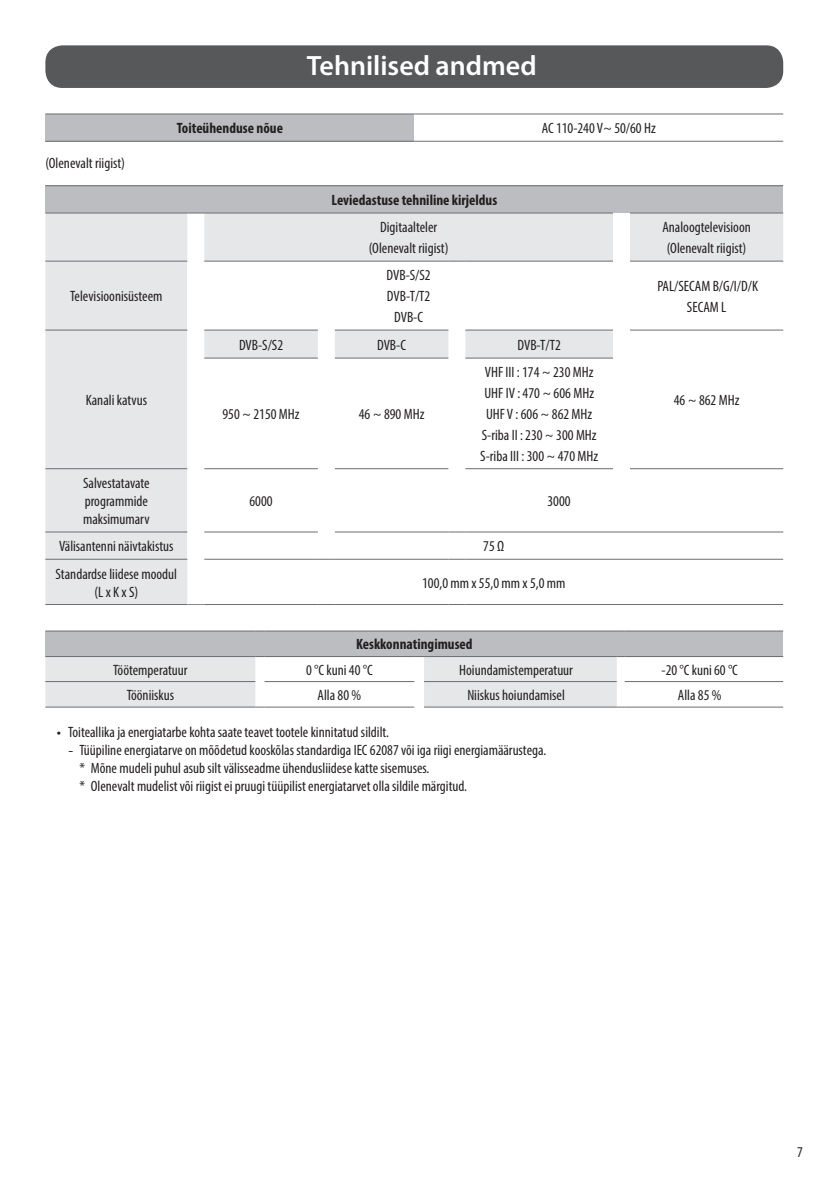
<style>
.page{position:relative;width:840px;height:1191px;background:#fff}
.page>*{position:absolute;margin:0;border:0;box-sizing:border-box;transform-origin:0 0}
.t1{font:600 28px "Myriad Pro";color:#fff}
.Body_Center{font:condensed 15px/18px "Myriad Pro";color:#231f20;text-align:justify}
.Body_Bold_Center{font:700 condensed 15px "Myriad Pro";color:#231f20}
.Body{font:condensed 15px "Myriad Pro";color:#231f20}
.Page_Number_Right{font:condensed 15px "Myriad Pro";color:#231f20}
.s1{font-family:"LG Smart";font-stretch:normal}
</style>
<div class="page">
<div style="left:45px;top:45px;width:737px;height:43px;background:#57585a;border-radius:17px"></div>
<div style="left:45px;top:114px;width:369px;height:27px;background:#bcbdc0"></div>
<hr style="left:45px;top:113px;width:369px;height:1px;background:#6c6d70">
<hr style="left:414px;top:113px;width:368px;height:1px;background:#6c6d70">
<hr style="left:45px;top:141px;width:369px;height:1px;background:#6c6d70">
<hr style="left:414px;top:141px;width:368px;height:1px;background:#6c6d70">
<div style="left:45px;top:186px;width:737px;height:27px;background:#bcbdc0"></div>
<svg style="left:45px;top:213px;width:737px;height:391px"></svg>
<div style="left:187px;top:261px;width:17px;height:69px;background:#fff"></div>
<hr style="left:45px;top:329px;width:142px;height:1px;background:#6c6d70">
<hr style="left:45px;top:468px;width:142px;height:1px;background:#6c6d70">
<hr style="left:45px;top:531px;width:142px;height:1px;background:#6c6d70">
<hr style="left:45px;top:559px;width:142px;height:1px;background:#6c6d70">
<hr style="left:45px;top:604px;width:142px;height:1px;background:#6c6d70">
<hr style="left:45px;top:185px;width:142px;height:1px;background:#6c6d70">
<svg style="left:187px;top:185px;width:17px;height:1px"></svg>
<hr style="left:204px;top:185px;width:113px;height:1px;background:#6c6d70">
<svg style="left:317px;top:185px;width:17px;height:1px"></svg>
<hr style="left:334px;top:185px;width:114px;height:1px;background:#6c6d70">
<svg style="left:448px;top:185px;width:17px;height:1px"></svg>
<hr style="left:465px;top:185px;width:147px;height:1px;background:#6c6d70">
<svg style="left:612px;top:185px;width:17px;height:1px"></svg>
<hr style="left:629px;top:185px;width:153px;height:1px;background:#6c6d70">
<svg style="left:187px;top:212px;width:17px;height:1px"></svg>
<hr style="left:629px;top:531px;width:153px;height:1px;background:#6c6d70">
<svg style="left:187px;top:330px;width:442px;height:230px"></svg>
<hr style="left:629px;top:559px;width:153px;height:1px;background:#6c6d70">
<hr style="left:204px;top:604px;width:113px;height:1px;background:#6c6d70">
<svg style="left:317px;top:604px;width:17px;height:1px"></svg>
<hr style="left:334px;top:604px;width:114px;height:1px;background:#6c6d70">
<svg style="left:448px;top:604px;width:17px;height:1px"></svg>
<hr style="left:465px;top:604px;width:147px;height:1px;background:#6c6d70">
<svg style="left:612px;top:604px;width:17px;height:1px"></svg>
<hr style="left:629px;top:604px;width:153px;height:1px;background:#6c6d70">
<hr style="left:204px;top:212px;width:113px;height:1px;background:#6c6d70">
<svg style="left:317px;top:212px;width:17px;height:1px"></svg>
<hr style="left:334px;top:212px;width:114px;height:1px;background:#6c6d70">
<svg style="left:448px;top:212px;width:17px;height:1px"></svg>
<hr style="left:465px;top:212px;width:147px;height:1px;background:#6c6d70">
<hr style="left:204px;top:261px;width:113px;height:1px;background:#6c6d70">
<svg style="left:317px;top:261px;width:17px;height:1px"></svg>
<hr style="left:334px;top:261px;width:114px;height:1px;background:#6c6d70">
<svg style="left:448px;top:261px;width:17px;height:1px"></svg>
<hr style="left:465px;top:261px;width:147px;height:1px;background:#6c6d70">
<hr style="left:45px;top:212px;width:142px;height:1px;background:#6c6d70">
<hr style="left:629px;top:212px;width:153px;height:1px;background:#6c6d70">
<hr style="left:204px;top:329px;width:113px;height:1px;background:#6c6d70">
<hr style="left:204px;top:357px;width:113px;height:1px;background:#6c6d70">
<hr style="left:204px;top:468px;width:113px;height:1px;background:#6c6d70">
<hr style="left:334px;top:329px;width:114px;height:1px;background:#6c6d70">
<hr style="left:334px;top:357px;width:114px;height:1px;background:#6c6d70">
<hr style="left:334px;top:468px;width:114px;height:1px;background:#6c6d70">
<hr style="left:465px;top:468px;width:147px;height:1px;background:#6c6d70">
<hr style="left:629px;top:468px;width:153px;height:1px;background:#6c6d70">
<hr style="left:465px;top:329px;width:147px;height:1px;background:#6c6d70">
<hr style="left:465px;top:357px;width:147px;height:1px;background:#6c6d70">
<hr style="left:45px;top:261px;width:142px;height:1px;background:#6c6d70">
<hr style="left:629px;top:261px;width:153px;height:1px;background:#6c6d70">
<hr style="left:629px;top:329px;width:153px;height:1px;background:#6c6d70">
<svg style="left:187px;top:604px;width:17px;height:1px"></svg>
<div style="left:45px;top:631px;width:737px;height:25px;background:#bcbdc0"></div>
<hr style="left:45px;top:630px;width:210px;height:1px;background:#6c6d70">
<hr style="left:264px;top:630px;width:150px;height:1px;background:#6c6d70">
<hr style="left:424px;top:630px;width:192px;height:1px;background:#6c6d70">
<hr style="left:624px;top:630px;width:158px;height:1px;background:#6c6d70">
<hr style="left:624px;top:656px;width:158px;height:1px;background:#6c6d70">
<hr style="left:624px;top:681px;width:158px;height:1px;background:#6c6d70">
<svg style="left:45px;top:656px;width:579px;height:51px"></svg>
<hr style="left:624px;top:706px;width:158px;height:1px;background:#6c6d70">
<p class="t1" style="left:307px;top:48px;width:231px">Tehnilised andmed</p>
<p class="Body" style="left:45px;top:154px;width:81px">(Olenevalt riigist)</p>
<p class="Body_Center" style="left:70px;top:287px;width:94px">Televisioonisüsteem</p>
<p class="Body_Center" style="left:86px;top:391px;width:63px">Kanali katvus</p>
<p class="Body_Center" style="left:83px;top:474px;width:68px">Salvestatavate programmide maksimumarv</p>
<p class="Body_Bold_Center" style="left:177px;top:119px;width:108px">Toiteühenduse nõue</p>
<p class="Body_Center" style="left:541px;top:119px;width:115px">AC 110-240 V~ 50/60 Hz</p>
<p class="Body_Bold_Center" style="left:331px;top:191px;width:167px">Leviedastuse tehniline kirjeldus</p>
<p class="Body_Center" style="left:380px;top:218px;width:59px">Digitaalteler</p>
<p class="Body_Center" style="left:368px;top:239px;width:81px">(Olenevalt riigist)</p>
<p class="Body_Center" style="left:386px;top:266px;width:46px">DVB-S/S2</p>
<p class="Body_Center" style="left:387px;top:287px;width:45px">DVB-T/T2</p>
<p class="Body_Center" style="left:394px;top:308px;width:30px">DVB-C</p>
<p class="Body_Center" style="left:239px;top:335px;width:46px">DVB-S/S2</p>
<p class="Body_Center" style="left:377px;top:335px;width:30px">DVB-C</p>
<p class="Body_Center" style="left:517px;top:335px;width:45px">DVB-T/T2</p>
<p class="Body_Center" style="left:222px;top:405px;width:79px">950 ~ 2150 MHz</p>
<p class="Body_Center" style="left:358px;top:405px;width:67px">46 ~ 890 MHz</p>
<p class="Body_Center" style="left:484px;top:363px;width:110px">VHF III : 174 ~ 230 MHz</p>
<p class="Body_Center" style="left:484px;top:384px;width:111px">UHF IV : 470 ~ 606 MHz</p>
<p class="Body_Center" style="left:486px;top:405px;width:108px">UHF V : 606 ~ 862 MHz</p>
<p class="Body_Center" style="left:481px;top:426px;width:116px">S-riba II : 230 ~ 300 MHz</p>
<p class="Body_Center" style="left:480px;top:446px;width:119px">S-riba III : 300 ~ 470 MHz</p>
<p class="Body_Center" style="left:249px;top:492px;width:25px">6000</p>
<p class="Body_Center" style="left:547px;top:492px;width:25px">3000</p>
<p class="Body_Center" style="left:662px;top:218px;width:90px">Analoogtelevisioon</p>
<p class="Body_Center" style="left:666px;top:239px;width:81px">(Olenevalt riigist)</p>
<p class="Body_Center" style="left:657px;top:277px;width:102px">PAL/SECAM B/G/I/D/K</p>
<p class="Body_Center" style="left:686px;top:297px;width:41px">SECAM L</p>
<p class="Body_Center" style="left:673px;top:391px;width:67px">46 ~ 862 MHz</p>
<p class="Body_Center" style="left:59px;top:537px;width:116px">Välisantenni näivtakistus</p>
<p class="Body_Center" style="left:483px;top:537px;width:22px">75 Ω</p>
<p class="Body_Center" style="left:56px;top:564px;width:123px;text-align:center">Standardse liidese moodul (L x K x S)</p>
<p class="Body_Center" style="left:422px;top:573px;width:145px">100,0 mm x 55,0 mm x 5,0 mm</p>
<p class="Body_Bold_Center" style="left:356px;top:635px;width:118px">Keskkonnatingimused</p>
<p class="Body_Center" style="left:113px;top:660px;width:76px">Töötemperatuur</p>
<p class="Body_Center" style="left:306px;top:660px;width:68px">0 °C kuni 40 °C</p>
<p class="Body_Center" style="left:459px;top:660px;width:115px">Hoiundamistemperatuur</p>
<p class="Body_Center" style="left:661px;top:660px;width:78px">-20 °C kuni 60 °C</p>
<p class="Body_Center" style="left:127px;top:686px;width:49px">Tööniiskus</p>
<p class="Body_Center" style="left:317px;top:686px;width:45px">Alla 80 %</p>
<p class="Body_Center" style="left:467px;top:686px;width:99px">Niiskus hoiundamisel</p>
<p class="Body_Center" style="left:677px;top:686px;width:45px">Alla 85 %</p>
<p class="Body_Center" style="left:57px;top:723px;width:334px"><span class="s1">•</span> Toiteallika ja energiatarbe kohta saate teavet tootele kinnitatud sildilt.</p>
<p class="Body_Center" style="left:68px;top:741px;width:479px"><span class="s1">-</span> Tüüpiline energiatarve on mõõdetud kooskõlas standardiga IEC 62087 või iga riigi energiamäärustega.</p>
<p class="Body_Center" style="left:79px;top:759px;width:351px">* Mõne mudeli puhul asub silt välisseadme ühendusliidese katte sisemuses.</p>
<p class="Body_Center" style="left:79px;top:777px;width:389px">* Olenevalt mudelist või riigist ei pruugi tüüpilist energiatarvet olla sildile märgitud.</p>
<p class="Page_Number_Right" style="left:796px;top:1142px;width:7px">7</p>
</div>
